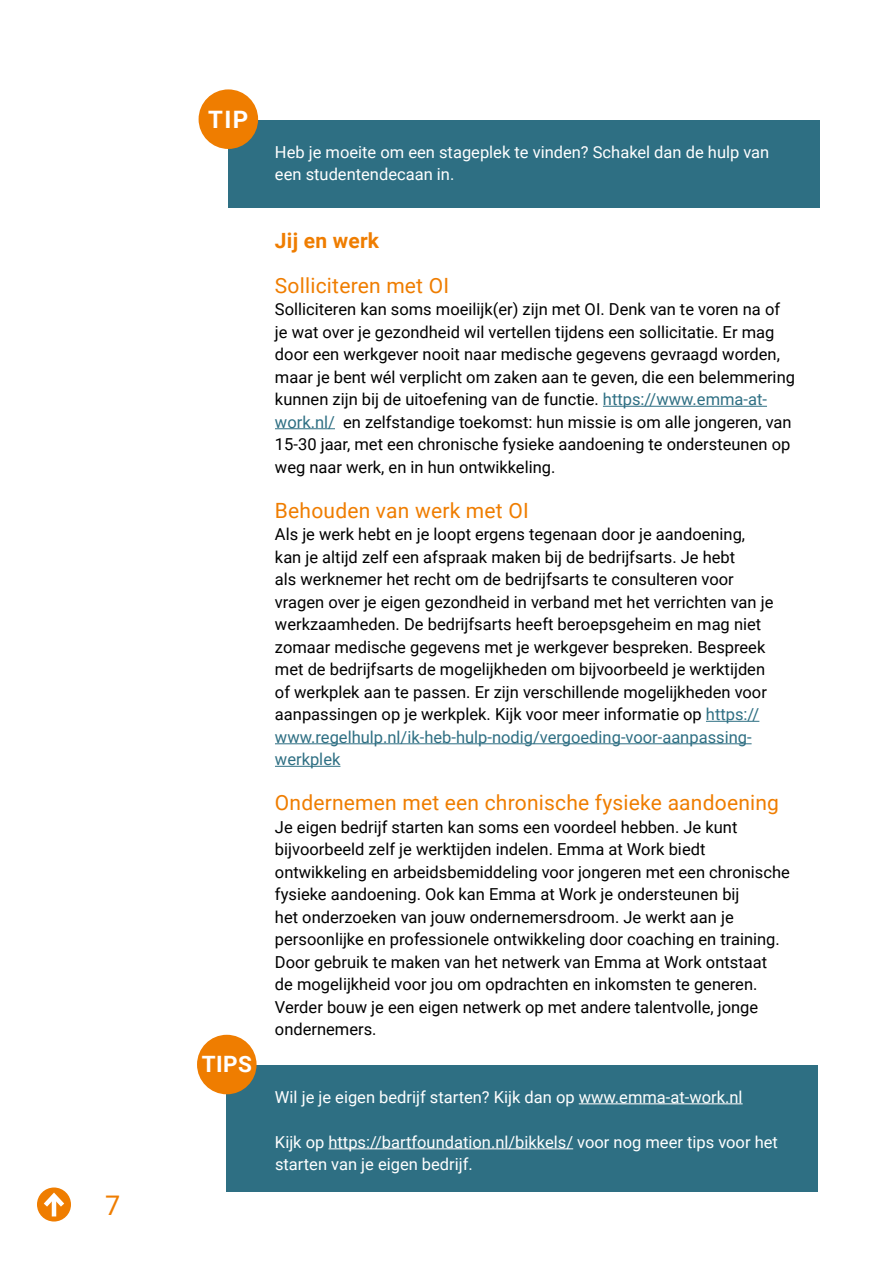
<style>
.page{position:relative;width:893px;height:1263px;background:#fff}
.page>*{position:absolute;margin:0;border:0;box-sizing:border-box;transform-origin:0 0}
.t1{font:27px "Roboto";color:#ef7d00}
.t2{font:700 24px "Roboto";color:#fff}
.t3{font:700 22.5px "Roboto";color:#fff}
.t4{font:21px "Roboto";letter-spacing:.01em;color:#ef7d00}
.t5{font:700 21px "Roboto";letter-spacing:.01em;color:#ef7d00}
.t6{font:16.5px/22.5px "Roboto";color:#000}
.t7{font:16.5px/22.5px "Roboto";color:#fff}
.s1{color:#2e6f83}
</style>
<div class="page">
<div style="left:37px;top:1187px;width:34px;height:34px;background:#ef7d00;border-radius:50%"></div>
<hr style="left:52px;top:1196px;width:4px;height:20px;background:#fff">
<svg style="left:39px;top:1189px;width:30px;height:22px"></svg>
<div style="left:228px;top:120px;width:591px;height:88px;background:#2e6f83"></div>
<div style="left:199px;top:89px;width:59px;height:60px;background:#ef7d00;border-radius:50%"></div>
<div style="left:227px;top:1065px;width:591px;height:127px;background:#2e6f83"></div>
<div style="left:197px;top:1035px;width:60px;height:59px;background:#ef7d00;border-radius:50%"></div>
<hr style="left:603px;top:406px;width:164px;height:1px;background:#2e6f83">
<hr style="left:275px;top:428px;width:60px;height:1px;background:#2e6f83">
<hr style="left:706px;top:721px;width:53px;height:1px;background:#2e6f83">
<hr style="left:275px;top:743px;width:477px;height:1px;background:#2e6f83">
<hr style="left:275px;top:766px;width:65px;height:1px;background:#2e6f83">
<hr style="left:579px;top:1103px;width:164px;height:1px;background:#fff">
<hr style="left:328px;top:1148px;width:245px;height:1px;background:#fff">
<h1 class="t1" style="left:105px;top:1186px;width:17px">7</h1>
<h2 class="t2" style="left:208px;top:102px;width:42px">TIP</h2>
<h3 class="t3" style="left:202px;top:1048px;width:52px">TIPS</h3>
<p class="t7" style="left:275px;top:140px;width:496px">Heb je moeite om een stageplek te vinden? Schakel dan de hulp van een studentendecaan in.</p>
<p class="t5" style="left:275px;top:225px;width:106px">Jij en werk</p>
<p class="t4" style="left:275px;top:270px;width:176px">Solliciteren met OI</p>
<p class="t6" style="left:275px;top:297px;width:522px">Solliciteren kan soms moeilijk(er) zijn met OI. Denk van te voren na of je wat over je gezondheid wil vertellen tijdens een sollicitatie. Er mag door een werkgever nooit naar medische gegevens gevraagd worden, maar je bent wél verplicht om zaken aan te geven, die een belemmering kunnen zijn bij de uitoefening van de functie. <span class="s1">https://www.emma-at&shy;work.nl/</span> en zelfstandige toekomst: hun missie is om alle jongeren, van 15-30 jaar, met een chronische fysieke aandoening te ondersteunen op weg naar werk, en in hun ontwikkeling.</p>
<p class="t4" style="left:275px;top:495px;width:255px">Behouden van werk met OI</p>
<p class="t6" style="left:275px;top:522px;width:500px">Als je werk hebt en je loopt ergens tegenaan door je aandoening, kan je altijd zelf een afspraak maken bij de bedrijfsarts. Je hebt<br>als werknemer het recht om de bedrijfsarts te consulteren voor vragen over je eigen gezondheid in verband met het verrichten van je werkzaamheden. De bedrijfsarts heeft beroepsgeheim en mag niet zomaar medische gegevens met je werkgever bespreken. Bespreek met de bedrijfsarts de mogelijkheden om bijvoorbeeld je werktijden of werkplek aan te passen. Er zijn verschillende mogelijkheden voor aanpassingen op je werkplek. Kijk voor meer informatie op <span class="s1">https:// www.regelhulp.nl/ik-heb-hulp-nodig/vergoeding-voor-aanpassing&shy;werkplek</span></p>
<p class="t4" style="left:275px;top:788px;width:506px">Ondernemen met een chronische fysieke aandoening</p>
<p class="t6" style="left:275px;top:815px;width:516px">Je eigen bedrijf starten kan soms een voordeel hebben. Je kunt bijvoorbeeld zelf je werktijden indelen. Emma at Work biedt ontwikkeling en arbeidsbemiddeling voor jongeren met een chronische fysieke aandoening. Ook kan Emma at Work je ondersteunen bij<br>het onderzoeken van jouw ondernemersdroom. Je werkt aan je persoonlijke en professionele ontwikkeling door coaching en training.<br>Door gebruik te maken van het netwerk van Emma at Work ontstaat<br>de mogelijkheid voor jou om opdrachten en inkomsten te generen.<br>Verder bouw je een eigen netwerk op met andere talentvolle, jonge ondernemers.</p>
<p class="t7" style="left:275px;top:1085px;width:469px">Wil je je eigen bedrijf starten? Kijk dan op www.emma-at-work.nl</p>
<p class="t7" style="left:275px;top:1130px;width:504px">Kijk op https://bartfoundation.nl/bikkels/ voor nog meer tips voor het starten van je eigen bedrijf.</p>
</div>
